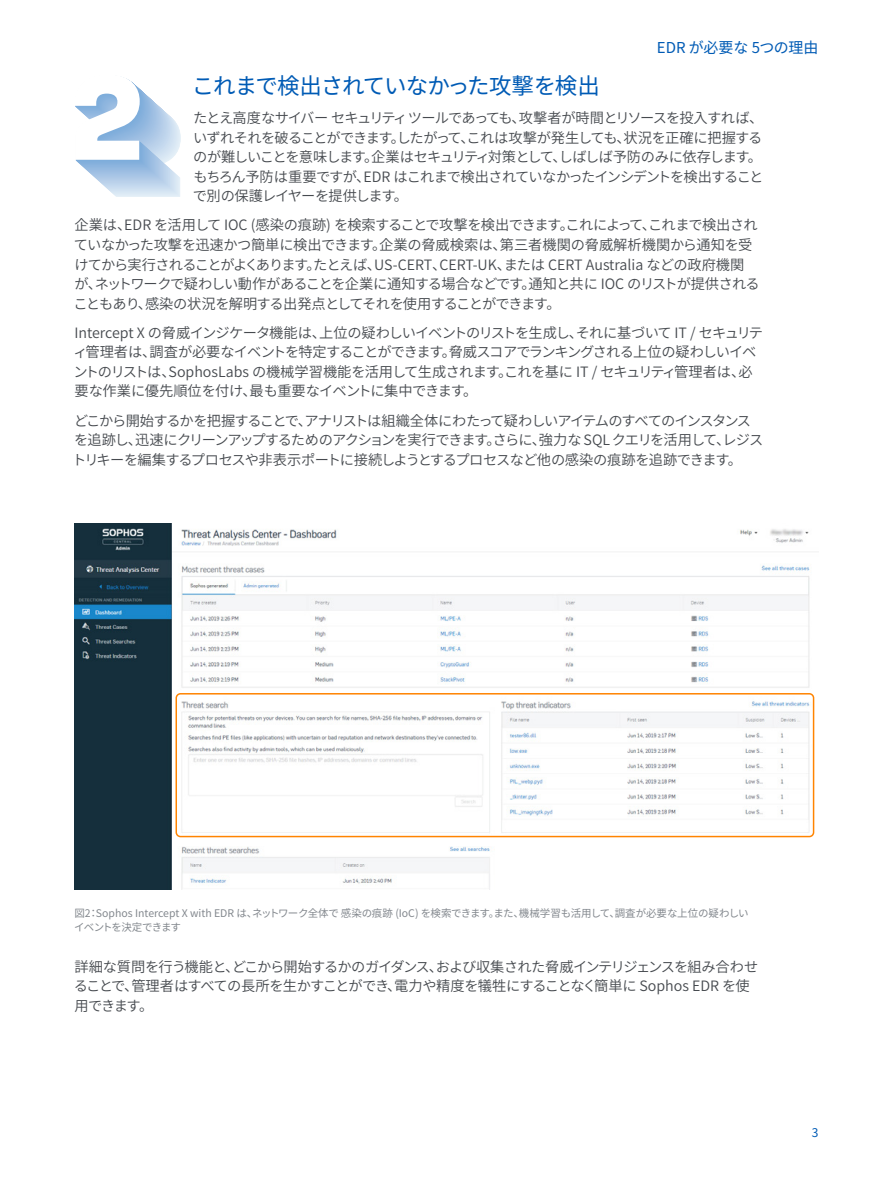
<style>
.page{position:relative;width:893px;height:1191px;background:#fff}
.page>*{position:absolute;margin:0;border:0;box-sizing:border-box;transform-origin:0 0}
.Subheading_1{font:22.5px "Noto Sans CJ Kjp";letter-spacing:-.04em;color:#005bb5}
.t1{font:15px "Noto Sans CJ Kjp";color:#005bb5}
.Body_Copy{font:600 14.25px/19.5px "Noto Sans CJ Kjp";letter-spacing:-.055em;color:#464a4f}
.Body_Copy-2{font:600 14.25px/19.5px "Noto Sans CJ Kjp";letter-spacing:-.035em;color:#464a4f}
.Body_Copy-3{font:600 14.25px/19.5px "Noto Sans CJ Kjp";letter-spacing:-.075em;color:#464a4f}
.t2{font:12px "Noto Sans CJ Kjp";color:#005bb5}
.Sales_Address{font:10.5px/13.5px "Noto Sans CJ Kjp";letter-spacing:-.015em;color:#83888e}
</style>
<div class="page">
<img style="left:74px;top:523px;width:741px;height:366px">
<div style="left:175px;top:693px;width:639px;height:144px;border:2px solid #ff8400;border-radius:4px"></div>
<svg style="left:75px;top:77px;width:106px;height:120px"></svg>
<p class="t1" style="left:657px;top:39px;width:163px">EDR が必要な 5つの理由</p>
<p class="Subheading_1" style="left:192px;top:73px;width:409px">これまで検出されていなかった攻撃を検出</p>
<p class="Body_Copy" style="left:193px;top:108px;width:572px">たとえ高度なサイバー セキュリティ ツールであっても、攻撃者が時間とリソースを投入すれば、いずれそれを破ることができます。したがって、これは攻撃が発生しても、状況を正確に把握するのが難しいことを意味します。企業はセキュリティ対策として、しばしば予防のみに依存します。もちろん予防は重要ですが、EDR はこれまで検出されていなかったインシデントを検出することで別の保護レイヤーを提供します。</p>
<p class="Body_Copy-2" style="left:73px;top:216px;width:688px">企業は、EDR を活用して IOC (感染の痕跡) を検索することで攻撃を検出できます。これによって、これまで検出されていなかった攻撃を迅速かつ簡単に検出できます。企業の脅威検索は、第三者機関の脅威解析機関から通知を受けてから実行されることがよくあります。たとえば、US-CERT、CERT-UK、または CERT Australia などの政府機関が、ネットワークで疑わしい動作があることを企業に通知する場合などです。通知と共に IOC のリストが提供されることもあり、感染の状況を解明する出発点としてそれを使用することができます。</p>
<p class="Body_Copy" style="left:73px;top:323px;width:691px">Intercept X の脅威インジケータ機能は、上位の疑わしいイベントのリストを生成し、それに基づいて IT / セキュリティ管理者は、調査が必要なイベントを特定することができます。脅威スコアでランキングされる上位の疑わしいイベントのリストは、SophosLabs の機械学習機能を活用して生成されます。これを基に IT / セキュリティ管理者は、必要な作業に優先順位を付け、最も重要なイベントに集中できます。</p>
<p class="Body_Copy-3" style="left:72px;top:411px;width:692px">どこから開始するかを把握することで、アナリストは組織全体にわたって疑わしいアイテムのすべてのインスタンスを追跡し、迅速にクリーンアップするためのアクションを実行できます。さらに、強力な SQL クエリを活用して、レジストリキーを編集するプロセスや非表示ポートに接続しようとするプロセスなど他の感染の痕跡を追跡できます。</p>
<p class="Sales_Address" style="left:74px;top:907px;width:676px">図2：Sophos Intercept X with EDR は、ネットワーク全体で 感染の痕跡 (IoC) を検索できます。また、機械学習も活用して、調査が必要な上位の疑わしいイベントを決定できます</p>
<p class="Body_Copy" style="left:74px;top:957px;width:686px">詳細な質問を行う機能と、どこから開始するかのガイダンス、および収集された脅威インテリジェンスを組み合わせることで、管理者はすべての長所を生かすことができ、電力や精度を犠牲にすることなく簡単に Sophos EDR を使用できます。</p>
<p class="t2" style="left:812px;top:1125px;width:8px">3</p>
</div>
